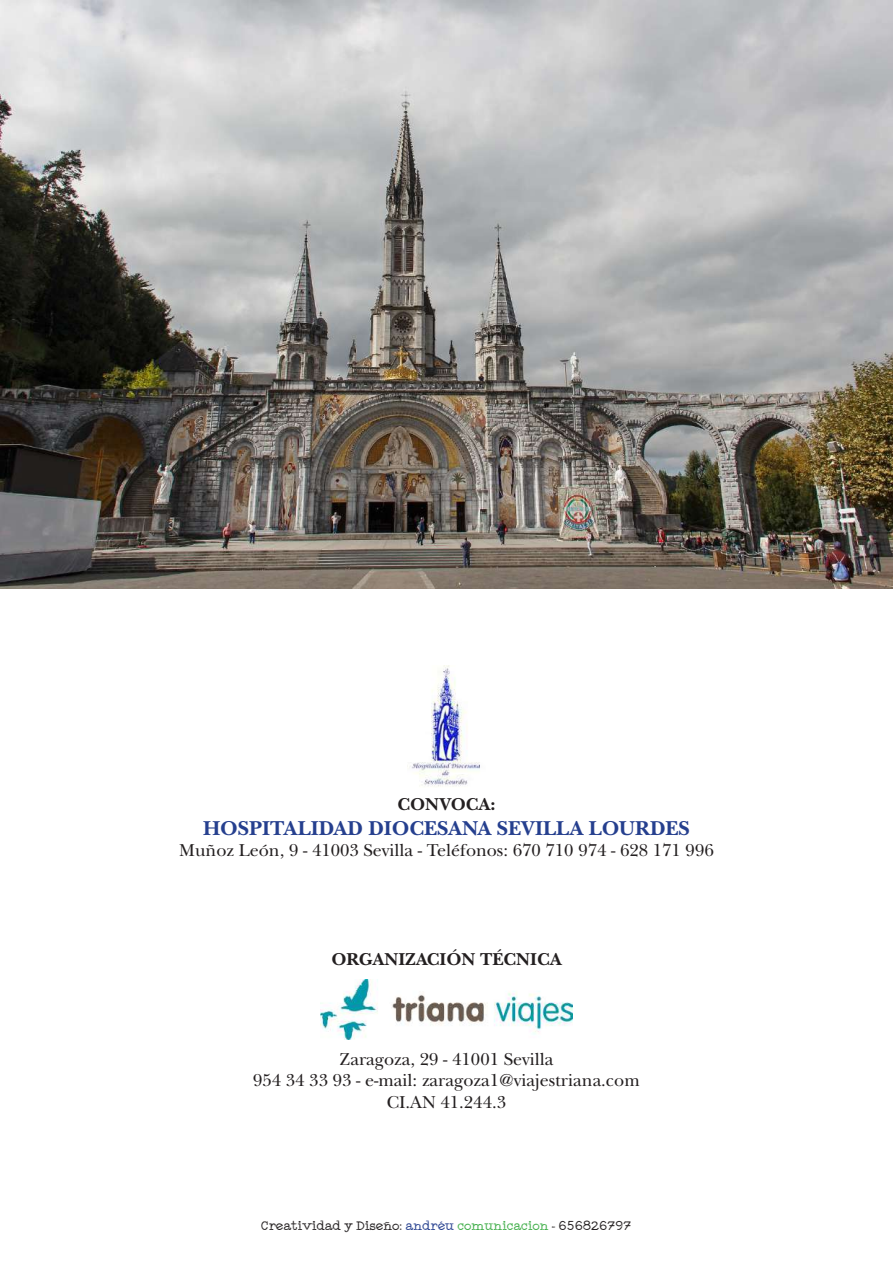
<style>
.page{position:relative;width:893px;height:1263px;background:#fff}
.page>*{position:absolute;margin:0;border:0;box-sizing:border-box;transform-origin:0 0}
.t1{font:700 21px "New Baskerville ITC Pro";color:#253f8e}
.t2{font:18px/21.6px "New Baskerville ITC Pro";color:#231f20;text-align:center}
.t3{font:700 18px "New Baskerville ITC Pro";color:#231f20}
.t4{font:13.5px "Typewriter Style";color:#231f20}
.s1{color:#253f8e}
.s2{color:#40ae49}
</style>
<div class="page">
<img style="left:321px;top:980px;width:251px;height:59px">
<img style="left:407px;top:665px;width:73px;height:122px">
<img style="left:0;top:0;width:893px;height:588px">
<p class="t3" style="left:398px;top:793px;width:99px">CONVOCA:</p>
<p class="t1" style="left:203px;top:816px;width:488px">HOSPITALIDAD DIOCESANA SEVILLA LOURDES</p>
<p class="t2" style="left:179px;top:840px;width:536px">Muñoz León, 9 - 41003 Sevilla - Teléfonos: 670 710 974 - 628 171 996</p>
<p class="t3" style="left:331px;top:948px;width:232px">ORGANIZACIÓN TÉCNICA</p>
<p class="t2" style="left:253px;top:1048px;width:388px">Zaragoza, 29 - 41001 Sevilla<br>954 34 33 93 - e-mail: zaragoza1@viajestriana.com<br>CI.AN 41.244.3</p>
<p class="t4" style="left:261px;top:1219px;width:372px">Creatividad y Diseño: <span class="s1">andréu</span> <span class="s2">comunicacion</span> - 656826797</p>
</div>
